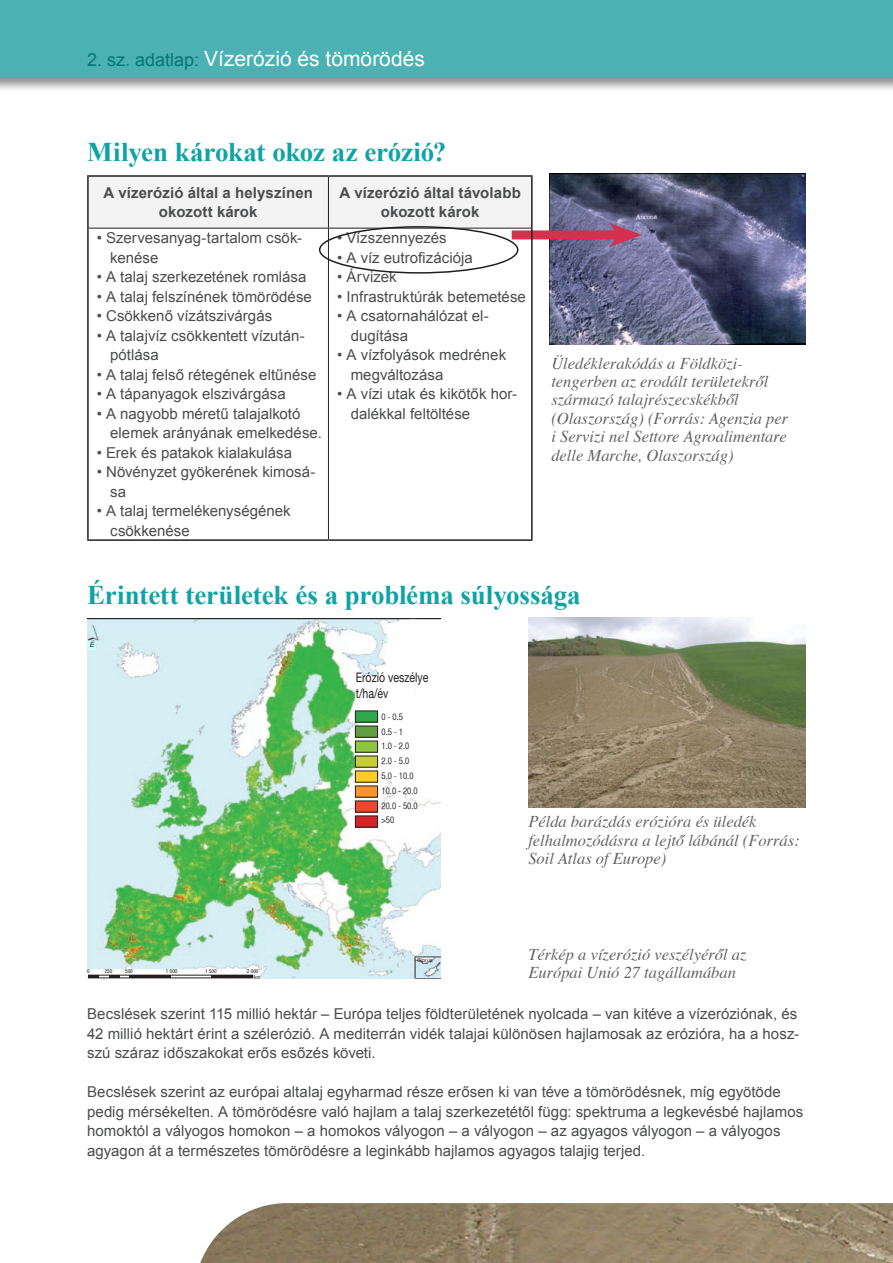
<style>
.page{position:relative;width:893px;height:1263px;background:#fff}
.page>*{position:absolute;margin:0;border:0;box-sizing:border-box;transform-origin:0 0}
.SUBTITULOS{font:700 27px "Times New Roman";letter-spacing:-.005em;color:#0fa3a5}
.t1{font:21px "Arial";color:#fff}
.PIE_DE_FOTOS{font:italic 16.5px/18.3px "Times";color:#636366}
.TEXTO_NORMAL{font:15px/19.5px "Arial";color:#4b4c4d}
.TABLAS_sangría{font:15px/19.5px "Arial";color:#4b4c4d}
.TABLAS_cabeceras{font:700 15px/19.5px "Arial";letter-spacing:.01em;color:#4b4c4d;text-align:center}
.t2{font:13.2px "Helvetica Neue";color:#231f20;scale:.8 1}
.t3{font:9.3px "Helvetica CY Plain";color:#231f20}
.t4{font:italic 7.05px "Helvetica";color:#231f20}
.t5{font:condensed 5.4px "Helvetica Neue";color:#231f20}
.t6{font:5.25px "Helvetica Neue";color:#231f20}
.s1{font-size:18px;color:#057871}
</style>
<div class="page">
<div style="left:0;top:0;width:893px;height:92px;background:#231f20;opacity:.5"></div>
<div style="left:0;top:0;width:892px;height:78px;background:#4bb1b3"></div>
<img style="left:200px;top:1203px;width:693px;height:60px">
<hr style="left:892px;top:0;width:1px;height:92px;background:#231f20;opacity:.5">
<svg style="left:892px;top:0;width:1px;height:78px"></svg>
<img style="left:550px;top:174px;width:256px;height:170px">
<div style="left:512px;top:230px;width:111px;height:9px;background:#d5304d"></div>
<svg style="left:609px;top:223px;width:33px;height:24px"></svg>
<img style="left:528px;top:617px;width:278px;height:191px">
<img style="left:87px;top:619px;width:354px;height:359px">
<div style="left:88px;top:975px;width:165px;height:3px;border:1px solid #231f20"></div>
<div style="left:355px;top:711px;width:23px;height:11px;background:#30a749"></div>
<div style="left:355px;top:710px;width:23px;height:12px;border:1px solid #231f20"></div>
<div style="left:355px;top:726px;width:23px;height:11px;background:#639f42"></div>
<div style="left:355px;top:726px;width:23px;height:11px;border:1px solid #231f20"></div>
<div style="left:355px;top:741px;width:23px;height:11px;background:#8cc642"></div>
<div style="left:355px;top:741px;width:23px;height:11px;border:1px solid #231f20"></div>
<div style="left:355px;top:756px;width:23px;height:11px;background:#c5ce36"></div>
<div style="left:355px;top:756px;width:23px;height:11px;border:1px solid #231f20"></div>
<div style="left:355px;top:771px;width:23px;height:11px;background:#fdcc29"></div>
<div style="left:355px;top:771px;width:23px;height:11px;border:1px solid #231f20"></div>
<div style="left:355px;top:786px;width:23px;height:11px;background:#f7952b"></div>
<div style="left:355px;top:786px;width:23px;height:11px;border:1px solid #231f20"></div>
<div style="left:355px;top:801px;width:23px;height:11px;background:#ef472a"></div>
<div style="left:355px;top:800px;width:23px;height:12px;border:1px solid #231f20"></div>
<div style="left:355px;top:816px;width:23px;height:11px;background:#d1232a"></div>
<div style="left:355px;top:815px;width:23px;height:12px;border:1px solid #231f20"></div>
<div style="left:89px;top:177px;width:442px;height:51px;background:#f3f3f3"></div>
<hr style="left:87px;top:175px;width:241px;height:2px;background:#231f20">
<hr style="left:87px;top:177px;width:2px;height:51px;background:#231f20">
<hr style="left:328px;top:175px;width:205px;height:2px;background:#231f20">
<hr style="left:531px;top:177px;width:2px;height:51px;background:#231f20">
<hr style="left:87px;top:228px;width:2px;height:311px;background:#231f20">
<hr style="left:531px;top:228px;width:2px;height:311px;background:#231f20">
<hr style="left:87px;top:539px;width:241px;height:2px;background:#231f20">
<hr style="left:328px;top:539px;width:205px;height:2px;background:#231f20">
<hr style="left:328px;top:177px;width:1px;height:51px;background:#231f20">
<hr style="left:89px;top:228px;width:239px;height:1px;background:#231f20">
<hr style="left:328px;top:228px;width:203px;height:1px;background:#231f20">
<hr style="left:328px;top:228px;width:1px;height:311px;background:#231f20">
<div style="left:319px;top:226px;width:199px;height:48px;border:2px solid #231f20;border-radius:50%"></div>
<div style="left:88px;top:641px;width:8px;height:9px;background:#cff"></div>
<p class="t1" style="left:87px;top:45px;width:339px"><span class="s1">2. sz. adatlap:</span> Vízerózió és tömörödés</p>
<p class="SUBTITULOS" style="left:87px;top:133px;width:361px">Milyen károkat okoz az erózió?</p>
<p class="TABLAS_cabeceras" style="left:103px;top:183px;width:211px">A vízerózió által a helyszínen okozott károk</p>
<p class="TABLAS_cabeceras" style="left:339px;top:183px;width:183px">A vízerózió által távolabb okozott károk</p>
<p class="TABLAS_sangría" style="left:110px;top:228px;width:194px;text-indent:-14px">• Szervesanyag-tartalom csök&shy;kenése</p>
<p class="TABLAS_sangría" style="left:97px;top:267px;width:211px">• A talaj szerkezetének romlása</p>
<p class="TABLAS_sangría" style="left:97px;top:287px;width:217px">• A talaj felszínének tömörödése</p>
<p class="TABLAS_sangría" style="left:97px;top:306px;width:177px">• Csökkenő vízátszivárgás</p>
<p class="TABLAS_sangría" style="left:110px;top:326px;width:196px;text-indent:-14px">• A talajvíz csökkentett vízután&shy;pótlása</p>
<p class="TABLAS_sangría" style="left:97px;top:365px;width:221px">• A talaj felső rétegének eltűnése</p>
<p class="TABLAS_sangría" style="left:97px;top:384px;width:191px">• A tápanyagok elszivárgása</p>
<p class="TABLAS_sangría" style="left:110px;top:404px;width:213px;text-indent:-14px">• A nagyobb méretű talajalkotó elemek arányának emelkedése.</p>
<p class="TABLAS_sangría" style="left:97px;top:443px;width:197px">• Erek és patakok kialakulása</p>
<p class="TABLAS_sangría" style="left:110px;top:462px;width:207px;text-indent:-14px">• Növényzet gyökerének kimosá&shy;sa</p>
<p class="TABLAS_sangría" style="left:110px;top:501px;width:182px;text-indent:-14px">• A talaj termelékenységének csökkenése</p>
<p class="TABLAS_sangría" style="left:337px;top:228px;width:111px">• Vízszennyezés</p>
<p class="TABLAS_sangría" style="left:337px;top:248px;width:137px">• A víz eutrofizációja</p>
<p class="TABLAS_sangría" style="left:337px;top:267px;width:61px">• Árvizek</p>
<p class="TABLAS_sangría" style="left:337px;top:287px;width:190px">• Infrastruktúrák betemetése</p>
<p class="TABLAS_sangría" style="left:351px;top:306px;width:139px;text-indent:-14px">• A csatornahálózat el&shy;dugítása</p>
<p class="TABLAS_sangría" style="left:351px;top:345px;width:157px;text-indent:-14px">• A vízfolyások medrének megváltozása</p>
<p class="TABLAS_sangría" style="left:351px;top:384px;width:168px;text-indent:-14px">• A vízi utak és kikötők hor&shy;dalékkal feltöltése</p>
<p class="PIE_DE_FOTOS" style="left:551px;top:353px;width:238px">Üledéklerakódás a Földközi&shy;tengerben az erodált területekről származó talajrészecskékből (Olaszország) (Forrás: Agenzia per i Servizi nel Settore Agroalimentare delle Marche, Olaszország)</p>
<p class="SUBTITULOS" style="left:87px;top:576px;width:495px">Érintett területek és a probléma súlyossága</p>
<p class="t4" style="left:90px;top:640px;width:6px">É</p>
<p class="t5" style="left:87px;top:968px;width:4px">0</p>
<p class="t5" style="left:105px;top:968px;width:9px">250</p>
<p class="t5" style="left:125px;top:968px;width:9px">500</p>
<p class="t5" style="left:166px;top:968px;width:13px">1 000</p>
<p class="t5" style="left:205px;top:968px;width:13px">1 500</p>
<p class="t5" style="left:247px;top:968px;width:13px">2 000</p>
<p class="t5" style="left:254px;top:973px;width:8px">km</p>
<p class="t2" style="left:356px;top:670px;width:92px">Erózió veszélye</p>
<p class="t2" style="left:356px;top:685px;width:43px">t/ha/év</p>
<p class="t3" style="left:381px;top:711px;width:23px">0 - 0.5</p>
<p class="t3" style="left:381px;top:726px;width:23px">0.5 - 1</p>
<p class="t3" style="left:381px;top:741px;width:29px">1.0 - 2.0</p>
<p class="t3" style="left:381px;top:756px;width:29px">2.0 - 5.0</p>
<p class="t3" style="left:381px;top:770px;width:34px">5.0 - 10.0</p>
<p class="t3" style="left:381px;top:785px;width:38px">10.0 - 20.0</p>
<p class="t3" style="left:381px;top:800px;width:38px">20.0 - 50.0</p>
<p class="t3" style="left:381px;top:815px;width:14px">&gt;50</p>
<p class="t6" style="left:417px;top:957px;width:17px">Ciprus</p>
<p class="PIE_DE_FOTOS" style="left:528px;top:811px;width:273px">Példa barázdás erózióra és üledék felhalmozódásra a lejtő lábánál (Forrás:<br>Soil Atlas of Europe)</p>
<p class="PIE_DE_FOTOS" style="left:528px;top:944px;width:220px">Térkép a vízerózió veszélyéről az<br>Európai Unió 27 tagállamában</p>
<p class="TEXTO_NORMAL" style="left:87px;top:1004px;width:713px">Becslések szerint 115 millió hektár – Európa teljes földterületének nyolcada – van kitéve a vízeróziónak, és<br>42 millió hektárt érint a szélerózió. A mediterrán vidék talajai különösen hajlamosak az erózióra, ha a hos - szú száraz időszakokat erős esőzés követi.</p>
<p class="TEXTO_NORMAL" style="left:87px;top:1082px;width:718px">Becslések szerint az európai altalaj egyharmad része erősen ki van téve a tömörödésnek, míg egyötöde pedig mérsékelten. A tömörödésre való hajlam a talaj szerkezetétől függ: spektruma a legkevésbé hajlamos homoktól a vályogos homokon – a homokos vályogon – a vályogon – az agyagos vályogon – a vályogos agyagon át a természetes tömörödésre a leginkább hajlamos agyagos talajig terjed.</p>
</div>
